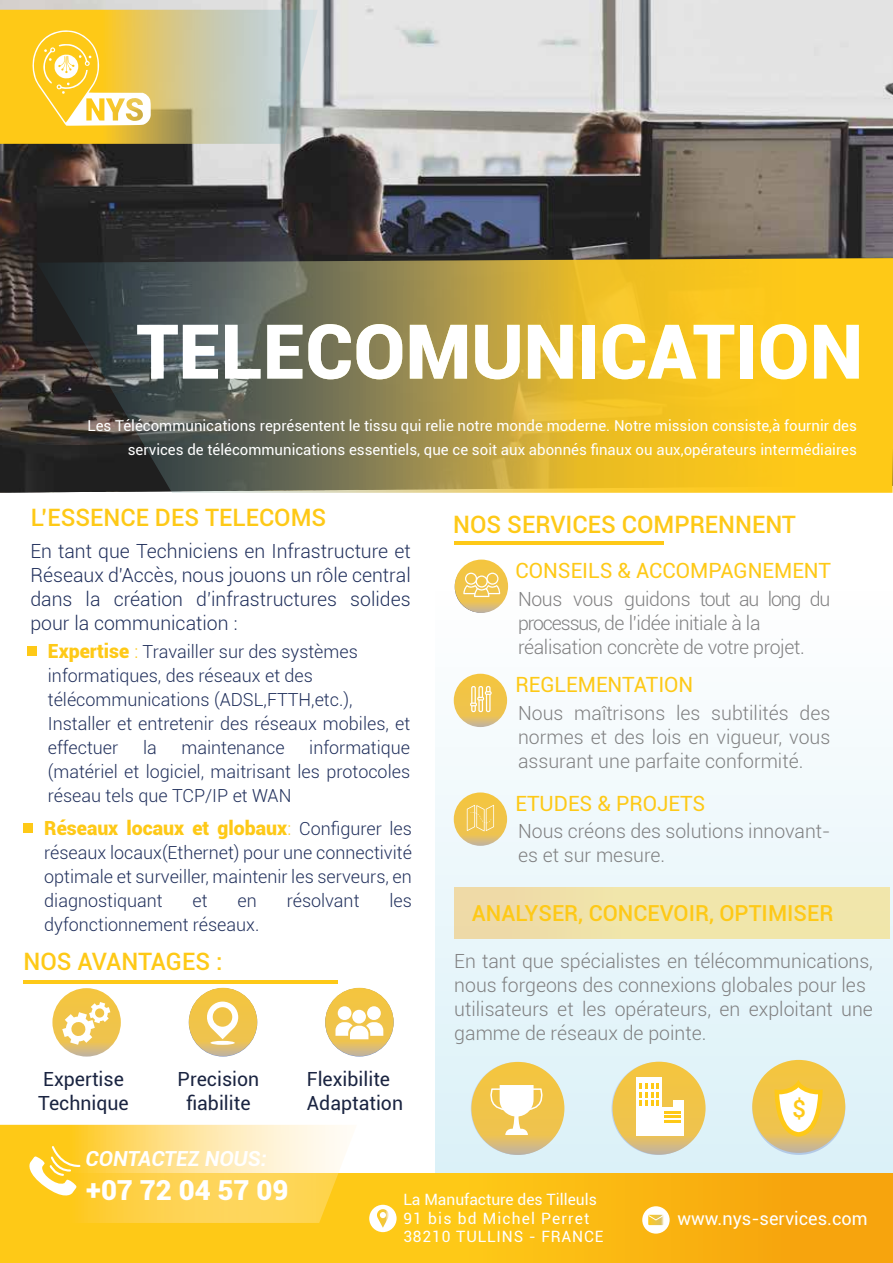
<style>
.page{position:relative;width:893px;height:1263px;background:#fff}
.page>*{position:absolute;margin:0;border:0;box-sizing:border-box;transform-origin:0 0}
.t1{font:900 75.6px "Roboto";color:#fff}
.t2{font:900 27.6px "Roboto";color:#fff}
.t3{font:500 24px "Roboto";color:#fec917}
.t4{font:500 22.05px "Roboto";color:#fec917}
.t5{font:21px "Roboto";color:#fec917}
.t6{font:italic 700 20.85px "Roboto";color:#fff}
.t7{font:300 19.5px/24px "Roboto";color:#808081}
.t8{font:300 19.5px/24px "Roboto";color:#21305c;text-align:justify}
.t9{font:300 19.5px/24px "Roboto";letter-spacing:-.02em;color:#808081}
.t10{font:19.5px/24px "Roboto";color:#1a2441}
.t11{font:900 19.5px "Roboto";color:#fec917}
.t12{font:18.15px "Roboto";color:#fff}
.t13{font:300 18px/24px "Roboto";color:#21305c;text-align:justify}
.t14{font:15.6px/18.8px "Roboto";letter-spacing:.055em;color:#fff}
.t15{font:15px/24px "Roboto";color:#fff;text-align:right}
.s1{font-weight:900;font-size:19.5px;color:#fec917}
.s2{font-size:19.5px;color:#fec917}
.s3{font-weight:300}
.s4{font-weight:300;font-size:18px;color:#21305c}
</style>
<div class="page">
<img style="left:0;top:0;width:893px;height:493px">
<div style="left:435px;top:573px;width:458px;height:601px;background:linear-gradient(to bottom,#fff,#daf1f7)"></div>
<svg style="left:37px;top:258px;width:856px;height:235px;background:#a78f39"></svg>
<svg style="left:0;top:10px;width:318px;height:134px;background:#dbc877"></svg>
<div style="left:0;top:1174px;width:893px;height:89px;background:linear-gradient(to right,#ffd41a,#f8a90e)"></div>
<svg style="left:0;top:1125px;width:357px;height:98px;background:#fed966"></svg>
<div style="left:369px;top:1205px;width:28px;height:27px;background:#fff;border-radius:50%"></div>
<svg style="left:377px;top:1209px;width:12px;height:19px"></svg>
<div style="left:642px;top:1206px;width:28px;height:27px;background:#fff;border-radius:50%"></div>
<svg style="left:648px;top:1214px;width:16px;height:11px"></svg>
<div style="left:27px;top:647px;width:10px;height:9px;background:#fec917"></div>
<div style="left:23px;top:823px;width:10px;height:10px;background:#fec917"></div>
<svg style="left:455px;top:560px;width:53px;height:53px"></svg>
<svg style="left:463px;top:573px;width:37px;height:24px"></svg>
<svg style="left:454px;top:674px;width:53px;height:53px;background:#ecc251"></svg>
<svg style="left:470px;top:686px;width:22px;height:26px"></svg>
<svg style="left:454px;top:792px;width:53px;height:54px;background:#ecc456"></svg>
<svg style="left:467px;top:805px;width:27px;height:26px"></svg>
<hr style="left:455px;top:541px;width:209px;height:3px;background:#fec917">
<svg style="left:52px;top:988px;width:69px;height:68px;background:#ebc45a"></svg>
<svg style="left:62px;top:1002px;width:48px;height:43px"></svg>
<svg style="left:189px;top:988px;width:68px;height:68px;background:#ebc252"></svg>
<svg style="left:205px;top:1001px;width:33px;height:38px"></svg>
<svg style="left:210px;top:1041px;width:25px;height:4px"></svg>
<svg style="left:325px;top:988px;width:69px;height:68px;background:#ebc255"></svg>
<div style="left:352px;top:1010px;width:14px;height:13px;background:#fff;border-radius:50%"></div>
<div style="left:367px;top:1006px;width:14px;height:14px;background:#fff;border-radius:50%"></div>
<div style="left:338px;top:1006px;width:13px;height:14px;background:#fff;border-radius:50%"></div>
<svg style="left:335px;top:1022px;width:48px;height:17px"></svg>
<hr style="left:24px;top:980px;width:314px;height:4px;background:#fec917">
<div style="left:454px;top:887px;width:436px;height:51px;background:#f0e6ab"></div>
<svg style="left:471px;top:1062px;width:93px;height:93px;background:#eac254"></svg>
<svg style="left:486px;top:1085px;width:61px;height:50px"></svg>
<svg style="left:611px;top:1062px;width:93px;height:93px"></svg>
<svg style="left:613px;top:1062px;width:93px;height:93px;background:#ecc458"></svg>
<div style="left:636px;top:1078px;width:25px;height:57px;background:#fff"></div>
<svg style="left:661px;top:1107px;width:22px;height:28px"></svg>
<svg style="left:639px;top:1083px;width:20px;height:23px"></svg>
<svg style="left:665px;top:1100px;width:18px;height:13px"></svg>
<hr style="left:665px;top:1115px;width:16px;height:3px;background:#fec917">
<svg style="left:665px;top:1120px;width:16px;height:2px"></svg>
<svg style="left:752px;top:1062px;width:93px;height:93px"></svg>
<svg style="left:752px;top:1060px;width:93px;height:93px;background:#ebc253"></svg>
<svg style="left:773px;top:1080px;width:51px;height:57px"></svg>
<h1 class="t1" style="left:136px;top:298px;width:728px">TELECOMUNICATION</h1>
<p class="t15" style="left:88px;top:413px;width:771px">Les Télécommunications représentent le tissu qui relie notre monde moderne. Notre mission consiste,à fournir des services de télécommunications essentiels, que ce soit aux abonnés finaux ou aux,opérateurs intermédiaires</p>
<h3 class="t3" style="left:31px;top:500px;width:297px">L’ESSENCE DES TELECOMS</h3>
<p class="t8" style="left:30px;top:538px;width:382px">En tant que Techniciens en Infrastructure et Réseaux d'Accès, nous jouons un rôle central dans la création d'infrastructures solides pour la communication :</p>
<p class="t13" style="left:48px;top:639px;width:364px;text-align:left"><span class="s1">Expertise</span> <span class="s2">:</span> Travailler sur des systèmes informatiques, des réseaux et des télécommunications (ADSL,FTTH,etc.), Installer et entretenir des réseaux mobiles, et effectuer</p>
<p class="t13" style="left:48px;top:735px;width:364px;text-indent:261px">informatique (matériel et logiciel, maitrisant les protocoles réseau tels que TCP/IP et WAN</p>
<p class="t13" style="left:143px;top:735px;width:15px">la</p>
<p class="t13" style="left:181px;top:735px;width:105px">maintenance</p>
<p class="t11" style="left:44px;top:814px;width:369px">Réseaux locaux et globaux<span class="s3">:</span> <span class="s4">Configurer les</span></p>
<p class="t13" style="left:44px;top:840px;width:369px">réseaux locaux(Ethernet) pour une connectivité optimale et surveiller, maintenir les serveurs, en diagnostiquant</p>
<p class="t13" style="left:193px;top:888px;width:17px">et</p>
<p class="t13" style="left:238px;top:888px;width:21px">en</p>
<p class="t13" style="left:287px;top:888px;width:74px">résolvant</p>
<p class="t13" style="left:389px;top:888px;width:24px">les</p>
<p class="t13" style="left:44px;top:912px;width:217px">dyfonctionnement réseaux.</p>
<h3 class="t3" style="left:24px;top:945px;width:201px">NOS AVANTAGES :</h3>
<p class="t10" style="left:38px;top:1066px;width:92px">Expertise<br>Technique</p>
<p class="t10" style="left:178px;top:1066px;width:83px;text-align:center">Precision fiabilite</p>
<p class="t10" style="left:307px;top:1066px;width:98px">Flexibilite<br>Adaptation</p>
<p class="t6" style="left:85px;top:1144px;width:183px">CONTACTEZ NOUS:</p>
<h3 class="t3" style="left:453px;top:507px;width:344px">NOS SERVICES COMPRENNENT</h3>
<p class="t5" style="left:515px;top:556px;width:317px">CONSEILS &amp; ACCOMPAGNEMENT</p>
<p class="t9" style="left:518px;top:586px;width:314px">Nous vous guidons tout au long du processus, de l'idée initiale à la réalisation concrète de votre projet.</p>
<p class="t5" style="left:515px;top:670px;width:179px">REGLEMENTATION</p>
<p class="t7" style="left:518px;top:700px;width:314px;text-align:justify">Nous maîtrisons les subtilités des normes et des lois en vigueur, vous assurant une parfaite conformité.</p>
<p class="t5" style="left:515px;top:788px;width:191px">ETUDES &amp; PROJETS</p>
<p class="t7" style="left:518px;top:819px;width:314px">Nous créons des solutions innovant&shy;es et sur mesure.</p>
<p class="t4" style="left:472px;top:898px;width:363px">ANALYSER, CONCEVOIR, OPTIMISER</p>
<p class="t7" style="left:454px;top:948px;width:420px">En tant que spécialistes en télécommunications, nous forgeons des connexions globales pour les utilisateurs et les opérateurs, en exploitant une gamme de réseaux de pointe.</p>
<h3 class="t3" style="left:792px;top:1091px;width:16px">$</h3>
<h2 class="t2" style="left:86px;top:1171px;width:204px">+07 72 04 57 09</h2>
<p class="t14" style="left:403px;top:1189px;width:202px">La Manufacture des Tilleuls<br>91 bis bd Michel Perret<br>38210 TULLINS - FRANCE</p>
<p class="t12" style="left:677px;top:1205px;width:192px">www.nys-services.com</p>
</div>
